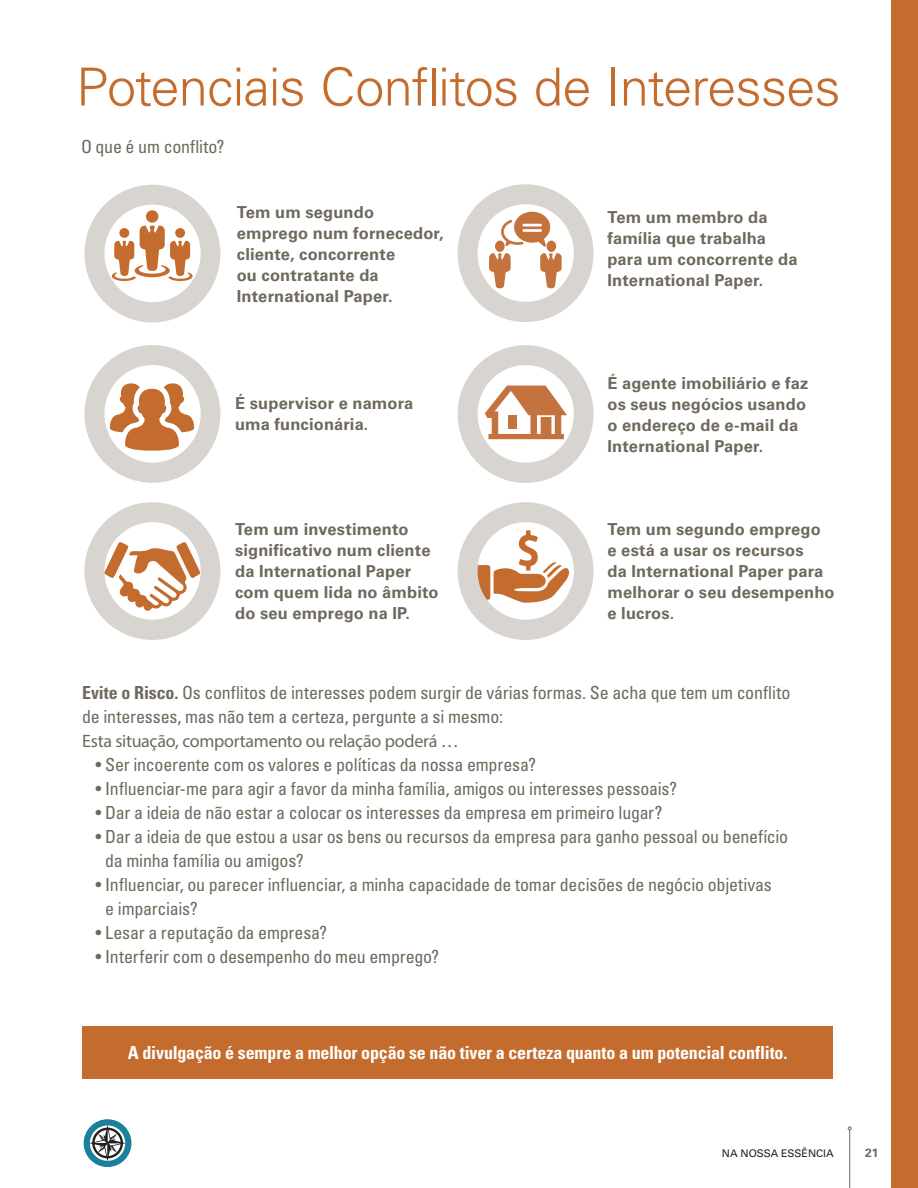
<style>
.page{position:relative;width:918px;height:1188px;background:#fff}
.page>*{position:absolute;margin:0;border:0;box-sizing:border-box;transform-origin:0 0}
.t1{font:300 52.5px "Univers LT Std";letter-spacing:-.02em;color:#c46c2d}
.t2{font:condensed 18px/24px "Univers LT Std";letter-spacing:-.01em;color:#6f695d}
.t3{font:700 condensed 18px "Univers LT Std";letter-spacing:-.01em;color:#fff}
.t4{font:18px "Myriad Pro";letter-spacing:-.015em;color:#6f695d}
.t5{font:700 16.5px/21px "Univers LT Std";letter-spacing:.01em;color:#6f695d}
.t6{font:700 12px "Univers LT Std";color:#6f695d}
.t7{font:10.5px "Univers LT Std";color:#231f20}
.s1{font-weight:700}
</style>
<div class="page">
<hr style="left:849px;top:1130px;width:1px;height:58px;background:#6f695d">
<div style="left:82px;top:1026px;width:751px;height:53px;background:#c46c2d"></div>
<svg style="left:458px;top:345px;width:136px;height:138px"></svg>
<div style="left:508px;top:415px;width:8px;height:13px;background:#c5733e"></div>
<svg style="left:84px;top:345px;width:136px;height:138px"></svg>
<svg style="left:458px;top:502px;width:136px;height:138px"></svg>
<svg style="left:84px;top:185px;width:136px;height:137px"></svg>
<svg style="left:84px;top:502px;width:136px;height:138px"></svg>
<svg style="left:458px;top:184px;width:136px;height:138px"></svg>
<div style="left:891px;top:0;width:27px;height:1188px;background:#c46c2d"></div>
<svg style="left:84px;top:1120px;width:47px;height:46px"></svg>
<div style="left:82px;top:1118px;width:51px;height:50px;border:1px solid #fff;border-radius:50%"></div>
<h1 class="t1" style="left:76px;top:55px;width:766px">Potenciais Conflitos de Interesses</h1>
<h2 class="t2" style="left:81px;top:134px;width:145px">O que é um conflito?</h2>
<p class="t5" style="left:237px;top:201px;width:208px">Tem um segundo emprego num fornecedor, cliente, concorrente<br>ou contratante da<br>International Paper.</p>
<p class="t5" style="left:607px;top:207px;width:192px">Tem um membro da família que trabalha para um concorrente da<br>International Paper.</p>
<p class="t5" style="left:235px;top:393px;width:180px">É supervisor e namora uma funcionária.</p>
<p class="t5" style="left:607px;top:372px;width:202px">É agente imobiliário e faz os seus negócios usando o endereço de e-mail da<br>International Paper.</p>
<p class="t5" style="left:235px;top:519px;width:205px">Tem um investimento significativo num cliente da International Paper com quem lida no âmbito do seu emprego na IP.</p>
<p class="t5" style="left:607px;top:519px;width:229px">Tem um segundo emprego<br>e está a usar os recursos<br>da International Paper para melhorar o seu desempenho e lucros.</p>
<h2 class="t2" style="left:82px;top:680px;width:710px"><span class="s1">Evite o Risco.</span> Os conflitos de interesses podem surgir de várias formas. Se acha que tem um conflito de interesses, mas não tem a certeza, pergunte a si mesmo:</h2>
<h2 class="t4" style="left:82px;top:730px;width:378px">Esta situação, comportamento ou relação poderá …</h2>
<h2 class="t2" style="left:96px;top:752px;width:442px">• Ser incoerente com os valores e políticas da nossa empresa?</h2>
<h2 class="t2" style="left:96px;top:776px;width:583px">• Influenciar-me para agir a favor da minha família, amigos ou interesses pessoais?</h2>
<h2 class="t2" style="left:96px;top:800px;width:568px">• Dar a ideia de não estar a colocar os interesses da empresa em primeiro lugar?</h2>
<h2 class="t2" style="left:105px;top:824px;width:685px;text-indent:-10px">• Dar a ideia de que estou a usar os bens ou recursos da empresa para ganho pessoal ou benefício da minha família ou amigos?</h2>
<h2 class="t2" style="left:105px;top:872px;width:668px;text-indent:-10px">• Influenciar, ou parecer influenciar, a minha capacidade de tomar decisões de negócio objetivas e imparciais?</h2>
<h2 class="t2" style="left:96px;top:920px;width:233px">• Lesar a reputação da empresa?</h2>
<h2 class="t2" style="left:96px;top:944px;width:345px">• Interferir com o desempenho do meu emprego?</h2>
<h2 class="t3" style="left:128px;top:1042px;width:661px">A divulgação é sempre a melhor opção se não tiver a certeza quanto a um potencial conflito.</h2>
<p class="t7" style="left:722px;top:1147px;width:113px">NA NOSSA ESSÊNCIA</p>
<p class="t6" style="left:865px;top:1146px;width:15px">21</p>
</div>
